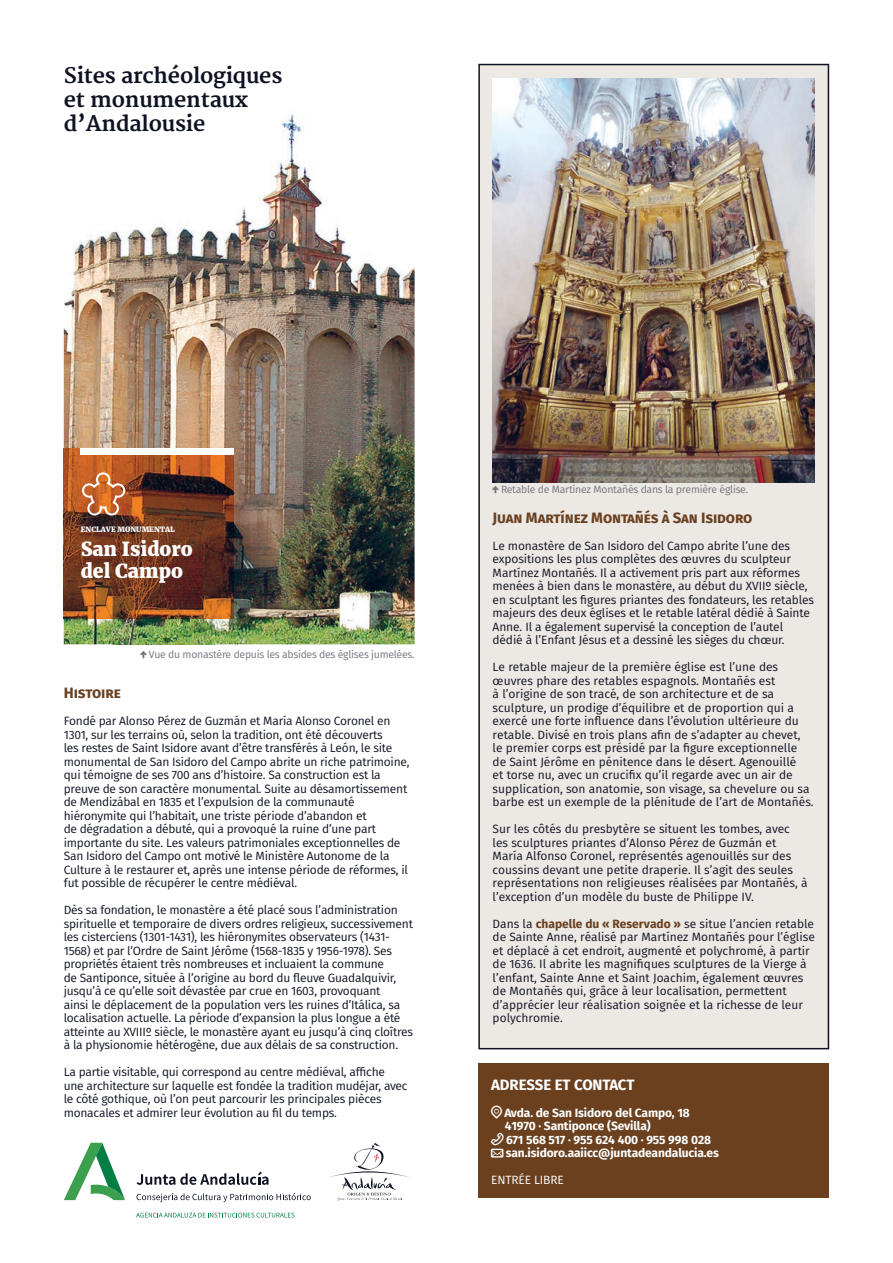
<style>
.page{position:relative;width:893px;height:1263px;background:#fff}
.page>*{position:absolute;margin:0;border:0;box-sizing:border-box;transform-origin:0 0}
.t1{font:700 21px/24px "Merriweather";letter-spacing:-.01em;color:#0f1222}
.t2{font:900 19.2px/21.6px "Merriweather";color:#fff}
.t3{font:700 15px "Fira Sans";letter-spacing:-.01em;color:#6a401f}
.t4{font:700 15px "Fira Sans";color:#fff}
.t5{font:12px/13.5px "Fira Sans";letter-spacing:-.02em;color:#0f1222}
.t6{font:12px/13.5px "Fira Sans";color:#0f1222}
.t7{font:700 12px/13.5px "Fira Sans";letter-spacing:-.01em;color:#fff}
.t8{font:12px "Fira Sans";color:#fff}
.t9{font:10.5px "Fira Sans";letter-spacing:-.025em;color:#75747d}
.t10{font:900 7.2px "Merriweather";color:#fff}
.s1{font-weight:700;color:#6a401f}
</style>
<div class="page">
<div style="left:478px;top:64px;width:351px;height:985px;background:#ece8e4"></div>
<img style="left:64px;top:114px;width:351px;height:383px">
<img style="left:64px;top:618px;width:49px;height:26px">
<img style="left:214px;top:497px;width:201px;height:147px">
<img style="left:113px;top:618px;width:101px;height:26px">
<div style="left:478px;top:1063px;width:351px;height:134px;background:#6a401f"></div>
<img style="left:493px;top:78px;width:322px;height:404px">
<img style="left:64px;top:448px;width:170px;height:170px">
<svg style="left:82px;top:472px;width:43px;height:43px"></svg>
<div style="left:81px;top:448px;width:153px;height:7px;background:#fff"></div>
<svg style="left:330px;top:1143px;width:78px;height:57px"></svg>
<svg style="left:136px;top:1213px;width:159px;height:4px"></svg>
<svg style="left:137px;top:1171px;width:131px;height:14px"></svg>
<svg style="left:137px;top:1193px;width:174px;height:9px"></svg>
<svg style="left:64px;top:1143px;width:61px;height:57px"></svg>
<svg style="left:493px;top:486px;width:6px;height:7px"></svg>
<h1 class="t1" style="left:64px;top:65px;width:220px">Sites archéologiques et monumentaux d’Andalousie</h1>
<p class="t10" style="left:81px;top:524px;width:96px">ENCLAVE MONUMENTAL</p>
<h2 class="t2" style="left:81px;top:538px;width:114px">San Isidoro del Campo</h2>
<p class="t9" style="left:149px;top:647px;width:267px">Vue du monastère depuis les absides des églises jumelées.</p>
<p class="t3" style="left:64px;top:683px;width:59px">Histoire</p>
<p class="t5" style="left:64px;top:714px;width:347px">Fondé par Alonso Pérez de Guzmán et María Alonso Coronel en 1301, sur les terrains où, selon la tradition, ont été découverts<br>les restes de Saint Isidore avant d’être transférés à León, le site monumental de San Isidoro del Campo abrite un riche patrimoine, qui témoigne de ses 700 ans d’histoire. Sa construction est la preuve de son caractère monumental. Suite au désamortissement de Mendizábal en 1835 et l’expulsion de la communauté hiéronymite qui l’habitait, une triste période d’abandon et<br>de dégradation a débuté, qui a provoqué la ruine d’une part importante du site. Les valeurs patrimoniales exceptionnelles de San Isidoro del Campo ont motivé le Ministère Autonome de la Culture à le restaurer et, après une intense période de réformes, il fut possible de récupérer le centre médiéval.</p>
<p class="t5" style="left:64px;top:903px;width:351px">Dès sa fondation, le monastère a été placé sous l’administration spirituelle et temporaire de divers ordres religieux, successivement les cisterciens (1301-1431), les hiéronymites observateurs (1431- 1568) et par l’Ordre de Saint Jérôme (1568-1835 y 1956-1978). Ses propriétés étaient très nombreuses et incluaient la commune<br>de Santiponce, située à l’origine au bord du fleuve Guadalquivir, jusqu’à ce qu’elle soit dévastée par crue en 1603, provoquant<br>ainsi le déplacement de la population vers les ruines d’Itálica, sa localisation actuelle. La période d’expansion la plus longue a été atteinte au XVIIIº siècle, le monastère ayant eu jusqu’à cinq cloîtres à la physionomie hétérogène, due aux délais de sa construction.</p>
<p class="t5" style="left:64px;top:1065px;width:345px">La partie visitable, qui correspond au centre médiéval, affiche une architecture sur laquelle est fondée la tradition mudéjar, avec le côté gothique, où l’on peut parcourir les principales pièces monacales et admirer leur évolution au fil du temps.</p>
<p class="t9" style="left:501px;top:482px;width:249px">Retable de Martínez Montañés dans la première église.</p>
<p class="t3" style="left:493px;top:507px;width:261px">Juan Martínez Montañés à San Isidoro</p>
<p class="t5" style="left:493px;top:539px;width:323px">Le monastère de San Isidoro del Campo abrite l’une des expositions les plus complètes des œuvres du sculpteur Martínez Montañés. Il a activement pris part aux réformes menées à bien dans le monastère, au début du XVIIº siècle, en sculptant les figures priantes des fondateurs, les retables majeurs des deux églises et le retable latéral dédié à Sainte Anne. Il a également supervisé la conception de l’autel dédié à l’Enfant Jésus et a dessiné les sièges du chœur.</p>
<p class="t6" style="left:493px;top:660px;width:323px">Le retable majeur de la première église est l’une des œuvres phare des retables espagnols. Montañés est<br>à l’origine de son tracé, de son architecture et de sa sculpture, un prodige d’équilibre et de proportion qui a exercé une forte influence dans l’évolution ultérieure du retable. Divisé en trois plans afin de s’adapter au chevet,<br>le premier corps est présidé par la figure exceptionnelle de Saint Jérôme en pénitence dans le désert. Agenouillé<br>et torse nu, avec un crucifix qu’il regarde avec un air de supplication, son anatomie, son visage, sa chevelure ou sa barbe est un exemple de la plénitude de l’art de Montañés.</p>
<p class="t6" style="left:493px;top:822px;width:316px">Sur les côtés du presbytère se situent les tombes, avec les sculptures priantes d’Alonso Pérez de Guzmán et María Alfonso Coronel, représentés agenouillés sur des coussins devant une petite draperie. Il s’agit des seules représentations non religieuses réalisées par Montañés, à l’exception d’un modèle du buste de Philippe IV.</p>
<p class="t6" style="left:493px;top:917px;width:324px">Dans la <span class="s1">chapelle du « Reservado »</span> se situe l’ancien retable de Sainte Anne, réalisé par Martínez Montañés pour l’église et déplacé à cet endroit, augmenté et polychromé, à partir de 1636. Il abrite les magnifiques sculptures de la Vierge à l’enfant, Sainte Anne et Saint Joachim, également œuvres de Montañés qui, grâce à leur localisation, permettent d’apprécier leur réalisation soignée et la richesse de leur polychromie.</p>
<p class="t4" style="left:491px;top:1074px;width:145px">ADRESSE ET CONTACT</p>
<p class="t7" style="left:504px;top:1106px;width:216px">Avda. de San Isidoro del Campo, 18<br>41970 · Santiponce (Sevilla)<br>671 568 517 · 955 624 400 · 955 998 028 san.isidoro.aaiicc@juntadeandalucia.es</p>
<p class="t8" style="left:491px;top:1172px;width:74px">ENTRÉE LIBRE</p>
</div>
